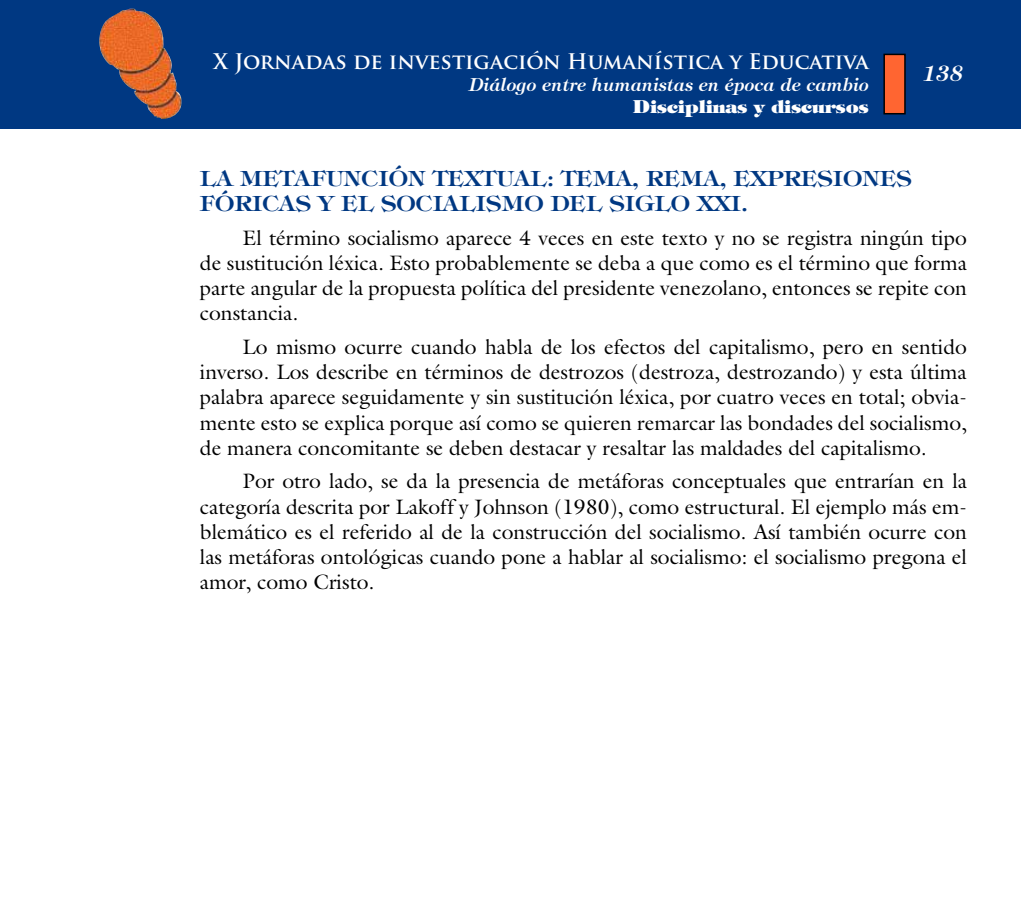
<style>
.page{position:relative;width:1021px;height:918px;background:#fff}
.page>*{position:absolute;margin:0;border:0;box-sizing:border-box;transform-origin:0 0}
.t1{font:21px/25.2px "Galliard";color:#000;text-align:justify}
.t2{font:600 21px "Tiffany";color:#003882;scale:1.1 1}
.t3{font:700 21px "Trajan Pro";color:#fff}
.t4{font:italic 600 21px "Tiffany";color:#fff}
.t5{font:italic 600 18px/21.6px "Tiffany";color:#fff;text-align:right}
.s1{font-weight:800;font-style:normal}
.s2{font-family:"Tiffany";font-weight:600;color:#003882}
</style>
<div class="page">
<div style="left:0;top:0;width:1020px;height:129px;background:#003882"></div>
<img style="left:99px;top:9px;width:83px;height:110px">
<div style="left:884px;top:54px;width:20px;height:60px;background:#ff6531"></div>
<div style="left:883px;top:54px;width:22px;height:60px;border:2px solid #000"></div>
<p class="t3" style="left:213px;top:49px;width:657px">X Jornadas de investigación Humanística y Educativa</p>
<p class="t5" style="left:468px;top:74px;width:402px">Diálogo entre humanistas en época de cambio<br><span class="s1">Disciplinas y discursos</span></p>
<p class="t4" style="left:922px;top:61px;width:42px">138</p>
<p class="t2" style="left:200px;top:165px;width:103px">LA METAFU</p>
<p class="t2" style="left:344px;top:165px;width:98px">NCIÓN TEX</p>
<p class="t2" style="left:481px;top:165px;width:91px">TUAL: TEMA</p>
<p class="t2" style="left:632px;top:165px;width:48px">, REMA</p>
<p class="t2" style="left:719px;top:165px;width:29px">, EXP</p>
<p class="t2" style="left:783px;top:165px;width:118px">RESIONES</p>
<p class="t2" style="left:200px;top:190px;width:62px">FÓRICA</p>
<p class="t2" style="left:296px;top:190px;width:124px">S Y EL SOCIA</p>
<p class="t1" style="left:242px;top:187px;width:726px;line-height:33.8px;text-align:center"><span class="s2">LISMO DEL SIGLO XXI.<br></span>El término socialismo aparece 4 veces en este texto y no se registra ningún tipo</p>
<p class="t1" style="left:200px;top:250px;width:768px">de sustitución léxica. Esto probablemente se deba a que como es el término que forma parte angular de la propuesta política del presidente venezolano, entonces se repite con constancia.</p>
<p class="t1" style="left:200px;top:334px;width:768px;text-indent:43px">Lo mismo ocurre cuando habla de los efectos del capitalismo, pero en sentido inverso. Los describe en términos de destrozos (destroza, destrozando) y esta última palabra aparece seguidamente y sin sustitución léxica, por cuatro veces en total; obvia&shy;mente esto se explica porque así como se quieren remarcar las bondades del socialismo, de manera concomitante se deben destacar y resaltar las maldades del capitalismo.</p>
<p class="t1" style="left:200px;top:468px;width:768px;text-indent:43px">Por otro lado, se da la presencia de metáforas conceptuales que entrarían en la categoría descrita por Lakoff y Johnson (1980), como estructural. El ejemplo más em&shy;blemático es el referido al de la construcción del socialismo. Así también ocurre con las metáforas ontológicas cuando pone a hablar al socialismo: el socialismo pregona el amor, como Cristo.</p>
</div>
